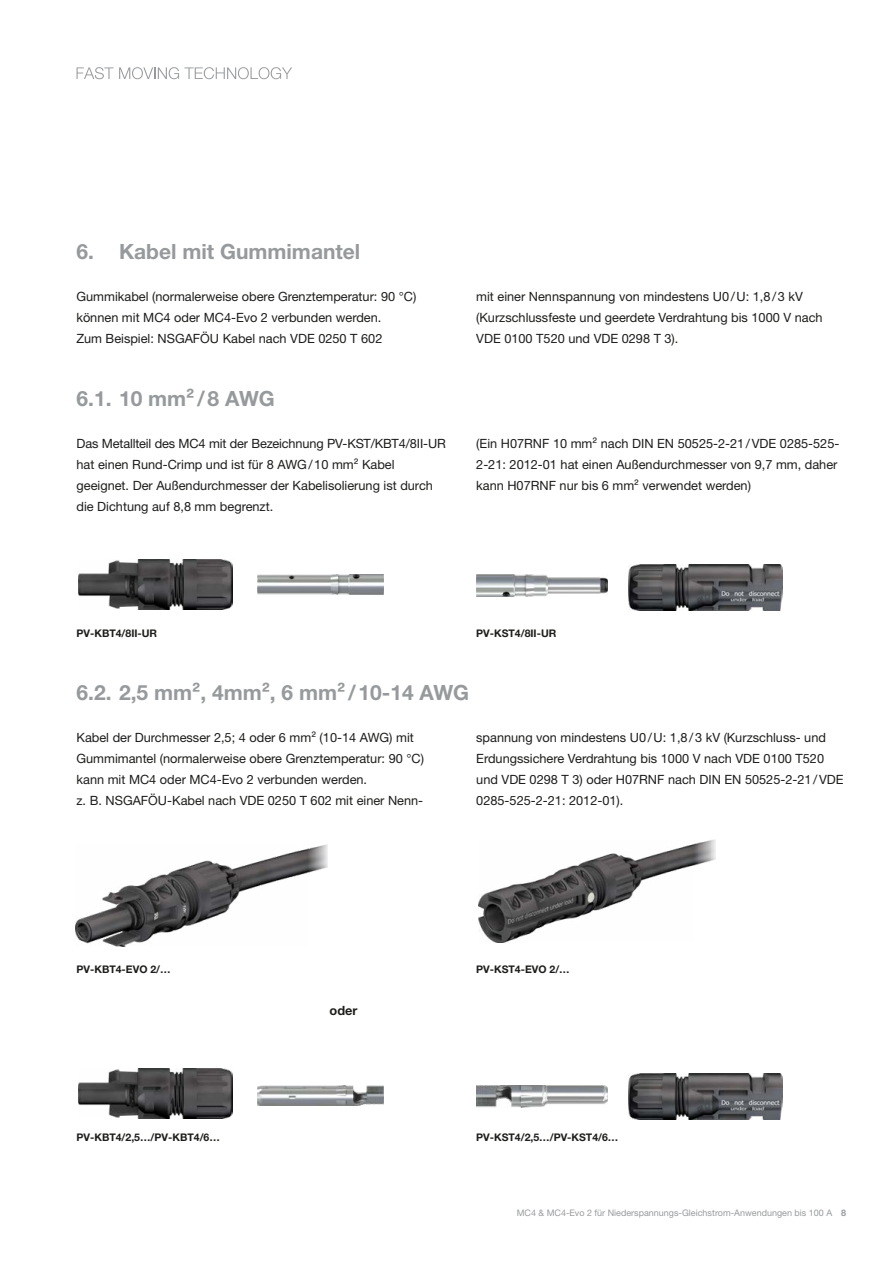
<style>
.page{position:relative;width:893px;height:1263px;background:#fff}
.page>*{position:absolute;margin:0;border:0;box-sizing:border-box;transform-origin:0 0}
.DS_Headline_Table{font:700 21px "Helvetica Neue LTW1 G";color:#979a9c}
.DS_Copy_Text_DE{font:12.75px/21px "Helvetica Neue LTW1 G";color:#1d1d1b}
.DS_Copy_Text_DE-2{font:700 12.75px "Helvetica Neue LTW1 G";color:#1d1d1b}
.DS_Capture_Products{font:700 10.5px "Helvetica Neue LTW1 G";color:#1d1d1b}
.t1{font:9px "Helvetica Neue LTW1 G";color:#979a9c}
.s1{font-weight:700}
</style>
<div class="page">
<svg style="left:77px;top:67px;width:215px;height:12px"></svg>
<img style="left:75px;top:844px;width:252px;height:102px">
<img style="left:479px;top:839px;width:237px;height:104px">
<img style="left:79px;top:560px;width:154px;height:49px">
<img style="left:629px;top:564px;width:154px;height:47px">
<img style="left:257px;top:574px;width:127px;height:21px">
<img style="left:476px;top:574px;width:132px;height:23px">
<img style="left:79px;top:1069px;width:154px;height:49px">
<img style="left:629px;top:1073px;width:154px;height:47px">
<img style="left:257px;top:1085px;width:127px;height:21px">
<img style="left:476px;top:1085px;width:132px;height:23px">
<p class="DS_Headline_Table" style="left:77px;top:239px;width:285px">6. Kabel mit Gummimantel</p>
<p class="DS_Copy_Text_DE" style="left:77px;top:286px;width:341px">Gummikabel (normalerweise obere Grenztemperatur: 90 °C) können mit MC4 oder MC4-Evo 2 verbunden werden.<br>Zum Beispiel: NSGAFÖU Kabel nach VDE 0250 T 602</p>
<p class="DS_Copy_Text_DE" style="left:476px;top:286px;width:348px">mit einer Nennspannung von mindestens U0/U: 1,8/3 kV (Kurzschlussfeste und geerdete Verdrahtung bis 1000 V nach<br>VDE 0100 T520 und VDE 0298 T 3).</p>
<p class="DS_Headline_Table" style="left:77px;top:386px;width:200px">6.1. 10 mm²/8 AWG</p>
<p class="DS_Copy_Text_DE" style="left:77px;top:433px;width:371px">Das Metallteil des MC4 mit der Bezeichnung PV-KST/KBT4/8II-UR hat einen Rund-Crimp und ist für 8 AWG/10 mm² Kabel geeignet. Der Außendurchmesser der Kabelisolierung ist durch die Dichtung auf 8,8 mm begrenzt.</p>
<p class="DS_Copy_Text_DE" style="left:476px;top:433px;width:365px">(Ein H07RNF 10 mm² nach DIN EN 50525-2-21/VDE 0285-525-<br>2-21: 2012-01 hat einen Außendurchmesser von 9,7 mm, daher kann H07RNF nur bis 6 mm² verwendet werden)</p>
<p class="DS_Capture_Products" style="left:77px;top:627px;width:82px">PV-KBT4/8II-UR</p>
<p class="DS_Capture_Products" style="left:476px;top:627px;width:82px">PV-KST4/8II-UR</p>
<p class="DS_Headline_Table" style="left:77px;top:680px;width:394px">6.2. 2,5 mm², 4mm², 6 mm²/10-14 AWG</p>
<p class="DS_Copy_Text_DE" style="left:77px;top:727px;width:349px">Kabel der Durchmesser 2,5; 4 oder 6 mm² (10-14 AWG) mit<br>Gummimantel (normalerweise obere Grenztemperatur: 90 °C) kann mit MC4 oder MC4-Evo 2 verbunden werden.</p>
<p class="DS_Copy_Text_DE" style="left:77px;top:790px;width:347px">z. B. NSGAFÖU-Kabel nach VDE 0250 T 602 mit einer Nenn-</p>
<p class="DS_Copy_Text_DE" style="left:476px;top:727px;width:369px">spannung von mindestens U0/U: 1,8/3 kV (Kurzschluss- und Erdungssichere Verdrahtung bis 1000 V nach VDE 0100 T520 und VDE 0298 T 3) oder H07RNF nach DIN EN 50525-2-21/VDE 0285-525-2-21: 2012-01).</p>
<p class="DS_Capture_Products" style="left:77px;top:963px;width:96px">PV-KBT4-EVO 2/…</p>
<p class="DS_Capture_Products" style="left:476px;top:963px;width:95px">PV-KST4-EVO 2/…</p>
<p class="DS_Copy_Text_DE-2" style="left:330px;top:1003px;width:29px">oder</p>
<p class="DS_Capture_Products" style="left:77px;top:1131px;width:145px">PV-KBT4/2,5…/PV-KBT4/6…</p>
<p class="DS_Capture_Products" style="left:476px;top:1131px;width:144px">PV-KST4/2,5…/PV-KST4/6…</p>
<p class="t1" style="left:517px;top:1207px;width:331px">MC4 &amp; MC4-Evo 2 für Niederspannungs-Gleichstrom-Anwendungen bis 100 A <span class="s1">8</span></p>
</div>
